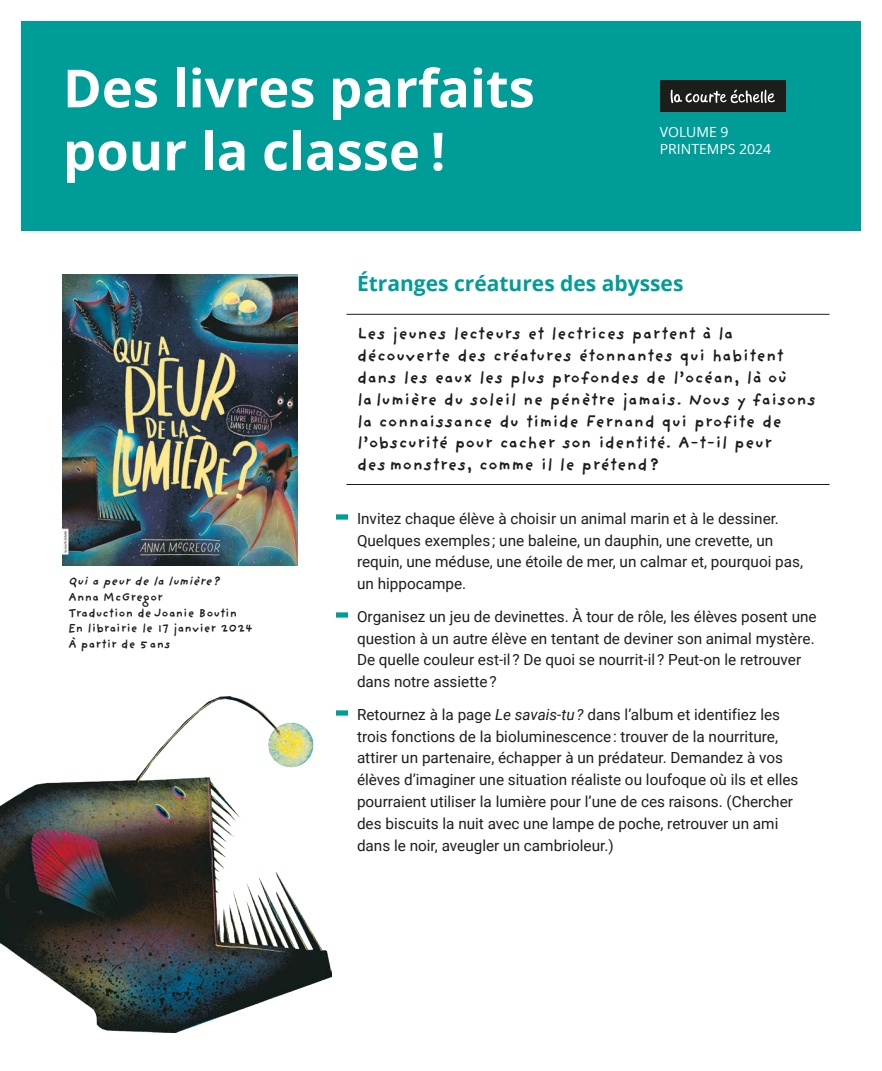
<style>
.page{position:relative;width:882px;height:1071px;background:#fff}
.page>*{position:absolute;margin:0;border:0;box-sizing:border-box;transform-origin:0 0}
.titre{font:700 52.5px/63px "Open Sans";color:#fff}
.titre-2{font:700 21px "Open Sans";color:#009c97}
.intro{font:700 17.15px/21.9px "Providence Sans";letter-spacing:.02em;color:#1d1d1b}
.txt{font:15.4px/21.9px "Roboto";color:#1d1d1b}
.titre-3{font:14px/17.5px "Open Sans";color:#fff}
.info_C1{font:700 12.25px/15.8px "Providence Sans";letter-spacing:.015em;color:#1d1d1b}
.s1{font-style:italic}
</style>
<div class="page">
<div style="left:21px;top:21px;width:840px;height:210px;background:#009c97"></div>
<div style="left:660px;top:81px;width:126px;height:31px;background:#1d1d1b"></div>
<svg style="left:671px;top:90px;width:104px;height:13px"></svg>
<hr style="left:346px;top:314px;width:484px;height:1px;background:#1d1d1b">
<hr style="left:346px;top:484px;width:484px;height:1px;background:#1d1d1b">
<div style="left:336px;top:514px;width:12px;height:6px;background:#009c97"></div>
<div style="left:336px;top:612px;width:12px;height:6px;background:#009c97"></div>
<div style="left:336px;top:710px;width:12px;height:6px;background:#009c97"></div>
<img style="left:63px;top:275px;width:235px;height:291px">
<img style="left:0;top:696px;width:332px;height:337px">
<p class="titre" style="left:63px;top:55px;width:473px">Des livres parfaits pour la classe !</p>
<p class="titre-3" style="left:660px;top:123px;width:113px">VOLUME 9<br>PRINTEMPS 2024</p>
<p class="info_C1" style="left:68px;top:573px;width:187px"><span class="s1">Quiapeurdelalumière?<br></span>Anna McGregor<br>Traduction de Joanie Boutin<br>En librairie le 17 janvier 2024<br>À partir de 5 ans</p>
<p class="titre-2" style="left:357px;top:268px;width:328px">Étranges créatures des abysses</p>
<p class="intro" style="left:357px;top:322px;width:461px">Les jeunes lecteurs et lectrices partent à la découverte des créatures étonnantes qui habitent dans les eaux les plus profondes de l’océan, là où<br>la lumière du soleil ne pénètre jamais. Nous y faisons la connaissance du timide Fernand qui profite de l’obscurité pour cacher son identité. A-t-il peur<br>des monstres, comme il le prétend?</p>
<p class="txt" style="left:357px;top:507px;width:448px">Invitez chaque élève à choisir un animal marin et à le dessiner.<br>Quelques exemples ; une baleine, un dauphin, une crevette, un requin, une méduse, une étoile de mer, un calmar et, pourquoi pas, un hippocampe.</p>
<p class="txt" style="left:357px;top:605px;width:461px">Organisez un jeu de devinettes. À tour de rôle, les élèves posent une question à un autre élève en tentant de deviner son animal mystère.<br>De quelle couleur est-il ? De quoi se nourrit-il ? Peut-on le retrouver dans notre assiette ?</p>
<p class="txt" style="left:357px;top:703px;width:443px">Retournez à la page <span class="s1">Le savais-tu ?</span> dans l’album et identifiez les trois fonctions de la bioluminescence : trouver de la nourriture, attirer un partenaire, échapper à un prédateur. Demandez à vos élèves d’imaginer une situation réaliste ou loufoque où ils et elles pourraient utiliser la lumière pour l’une de ces raisons. (Chercher des biscuits la nuit avec une lampe de poche, retrouver un ami dans le noir, aveugler un cambrioleur.)</p>
</div>
